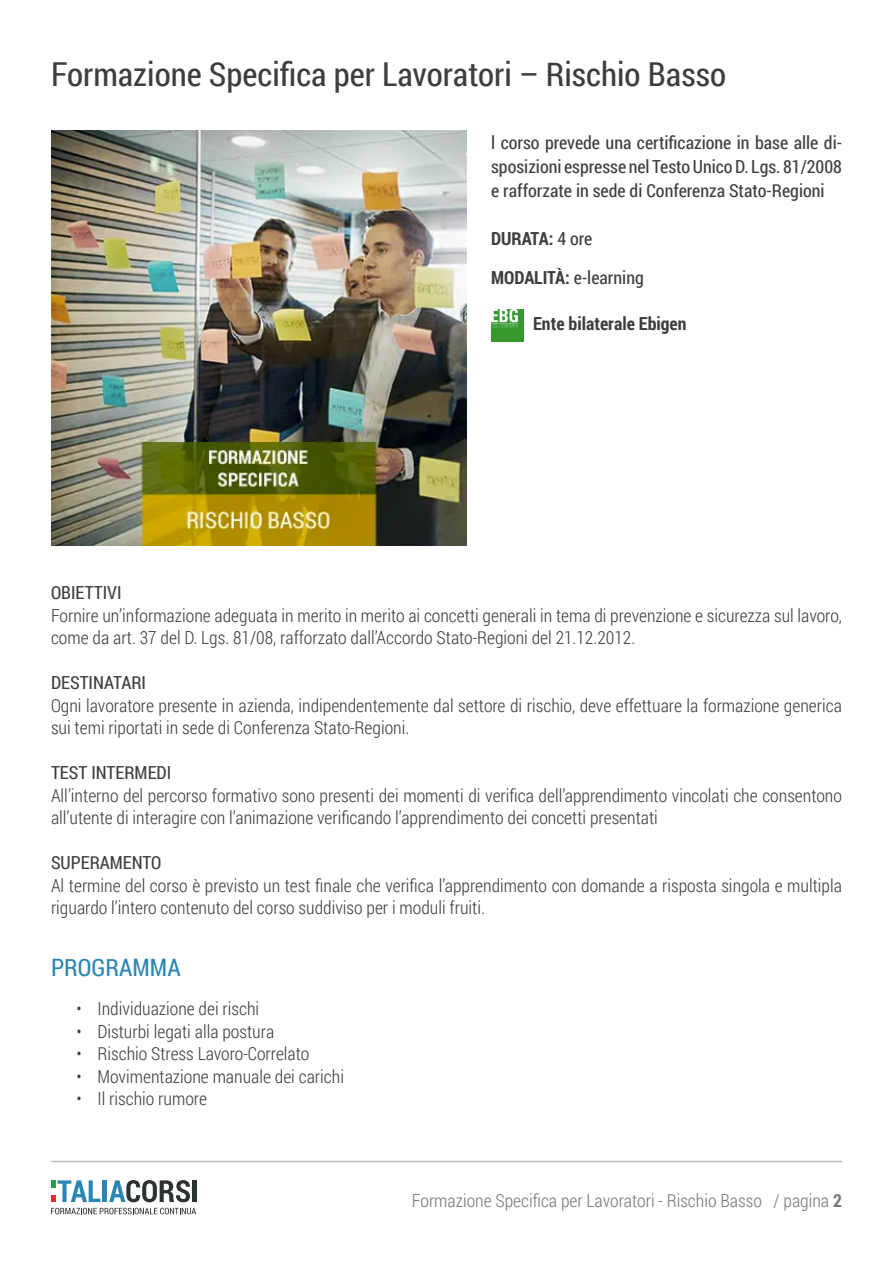
<style>
.page{position:relative;width:893px;height:1263px;background:#fff}
.page>*{position:absolute;margin:0;border:0;box-sizing:border-box;transform-origin:0 0}
.t1{font:33px "Roboto Condensed";color:#3e3e3f}
.t2{font:24px "Roboto Condensed";color:#2c86b4}
.t3{font:300 18px/22.5px "Roboto Condensed";color:#3e3e3f}
.t4{font:18px/24px "Roboto Condensed";color:#3e3e3f;text-align:justify}
.t5{font:300 18px "Roboto Condensed";color:#76797e}
.t6{font:700 18px/39px "Roboto Condensed";color:#3e3e3f}
.s1{font-weight:400}
.s2{font-weight:700}
</style>
<div class="page">
<hr style="left:51px;top:1161px;width:791px;height:1px;background:#bcbdc0">
<hr style="left:103px;top:1180px;width:4px;height:22px;background:#2c86b4">
<svg style="left:109px;top:1180px;width:81px;height:22px"></svg>
<hr style="left:193px;top:1180px;width:4px;height:22px;background:#2d3234">
<svg style="left:51px;top:1208px;width:145px;height:6px"></svg>
<svg style="left:51px;top:1180px;width:49px;height:22px"></svg>
<img style="left:51px;top:130px;width:415px;height:416px">
<img style="left:491px;top:310px;width:32px;height:32px">
<h1 class="t1" style="left:51px;top:51px;width:677px">Formazione Specifica per Lavoratori – Rischio Basso</h1>
<p class="t4" style="left:491px;top:130px;width:352px">l corso prevede una certificazione in base alle di&shy;sposizioni espresse nel Testo Unico D. Lgs. 81/2008 e rafforzate in sede di Conferenza Stato-Regioni</p>
<p class="t6" style="left:491px;top:219px;width:154px">DURATA: <span class="s1">4 ore<br></span>MODALITÀ: <span class="s1">e-learning</span></p>
<p class="t6" style="left:533px;top:303px;width:155px">Ente bilaterale Ebigen</p>
<p class="t4" style="left:51px;top:580px;width:72px">OBIETTIVI</p>
<p class="t3" style="left:51px;top:604px;width:792px">Fornire un’informazione adeguata in merito in merito ai concetti generali in tema di prevenzione e sicurezza sul lavoro, come da art. 37 del D. Lgs. 81/08, rafforzato dall’Accordo Stato-Regioni del 21.12.2012.</p>
<p class="t4" style="left:51px;top:670px;width:97px">DESTINATARI</p>
<p class="t3" style="left:51px;top:694px;width:792px">Ogni lavoratore presente in azienda, indipendentemente dal settore di rischio, deve effettuare la formazione generica sui temi riportati in sede di Conferenza Stato-Regioni.</p>
<p class="t4" style="left:51px;top:760px;width:122px">TEST INTERMEDI</p>
<p class="t3" style="left:51px;top:784px;width:792px">All’interno del percorso formativo sono presenti dei momenti di verifica dell’apprendimento vincolati che consentono all’utente di interagire con l’animazione verificando l’apprendimento dei concetti presentati</p>
<p class="t4" style="left:51px;top:850px;width:112px">SUPERAMENTO</p>
<p class="t3" style="left:51px;top:874px;width:792px">Al termine del corso è previsto un test finale che verifica l’apprendimento con domande a risposta singola e multipla riguardo l’intero contenuto del corso suddiviso per i moduli fruiti.</p>
<h2 class="t2" style="left:51px;top:950px;width:131px">PROGRAMMA</h2>
<p class="t3" style="left:77px;top:997px;width:184px">• Individuazione dei rischi</p>
<p class="t3" style="left:77px;top:1019px;width:199px">• Disturbi legati alla postura</p>
<p class="t3" style="left:77px;top:1042px;width:234px">• Rischio Stress Lavoro-Correlato</p>
<p class="t3" style="left:77px;top:1064px;width:269px">• Movimentazione manuale dei carichi</p>
<p class="t3" style="left:77px;top:1087px;width:132px">• Il rischio rumore</p>
<p class="t5" style="left:412px;top:1188px;width:432px">Formazione Specifica per Lavoratori - Rischio Basso / pagina <span class="s2">2</span></p>
</div>
